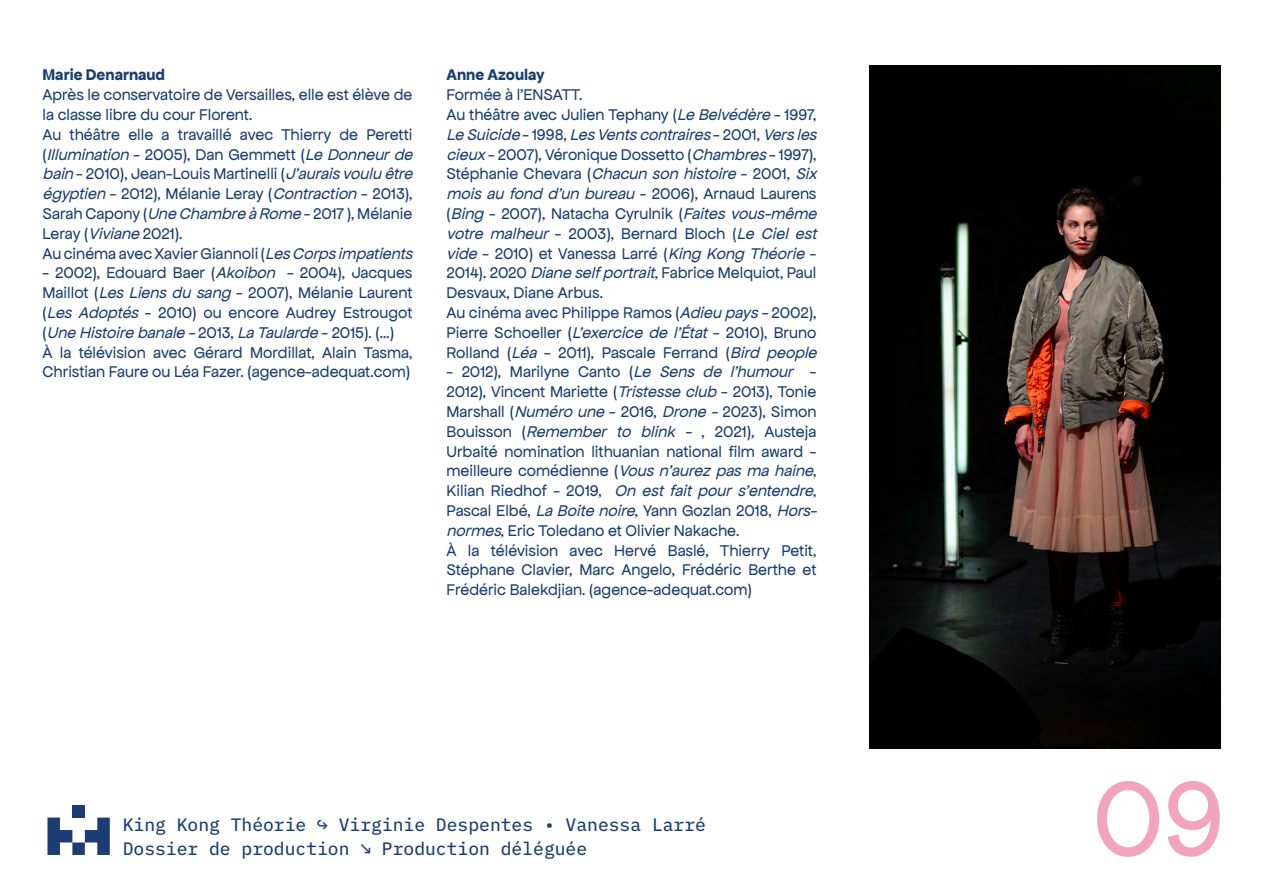
<style>
.page{position:relative;width:1263px;height:893px;background:#fff}
.page>*{position:absolute;margin:0;border:0;box-sizing:border-box;transform-origin:0 0}
.t1{font:112.5px "Apfel Grotezk";color:#f3a4bd}
.t2{font:18px/24px "IBM Plex Mono Text";color:#183d6f}
.t3{font:16.5px/19.8px "Apfel Grotezk";color:#183d6f}
.t4{font:700 16.5px "Apfel Grotezk";color:#183d6f}
.s1{font-style:italic}
</style>
<div class="page">
<svg style="left:47px;top:817px;width:63px;height:38px"></svg>
<div style="left:72px;top:805px;width:13px;height:12px;background:#1b3d73"></div>
<img style="left:870px;top:66px;width:350px;height:682px">
<p class="t4" style="left:43px;top:65px;width:124px">Marie Denarnaud</p>
<p class="t3" style="left:43px;top:85px;width:376px">Après le conservatoire de Versailles, elle est élève de la classe libre du cour Florent.<br>Au théâtre elle a travaillé avec Thierry de Peretti ( <span class="s1">Illumination</span> - 2 0 0 5 ) , D a n G e m m et t ( <span class="s1">Le Donneurde bain</span> - 2010), Jean-Louis Martinelli (<span class="s1">J’auraisvoulu être égyptien</span> - 2012), Mélanie Leray (<span class="s1">Contraction</span> - 2013), Sarah Capony (<span class="s1">Une Chambre à Rome</span> - 2017 ), Mélanie Leray (<span class="s1">Viviane</span> 2021).<br>Au cinéma avec Xavier Giannoli (<span class="s1">LesCorpsimpatients</span></p>
<p class="t3" style="left:43px;top:263px;width:371px">- 2002), Edouard Baer (<span class="s1">Akoibon</span> - 2004), Jacques Maillot (<span class="s1">Les Liens du sang</span> - 2007), Mélanie Laurent (<span class="s1">Les Adoptés</span> - 2010) ou encore Audrey Estrougot ( <span class="s1">Une Histoire banale -</span>2 0 1 3 , <span class="s1">La Taularde</span> - 2 0 1 5 ) . ( … )<br>À la télévision avec Gérard Mordillat, Alain Tasma, Christian Faure ou Léa Fazer. (agence-adequat.com)</p>
<p class="t4" style="left:446px;top:65px;width:100px">Anne Azoulay</p>
<p class="t3" style="left:446px;top:85px;width:376px">Formée à l’ENSATT.<br>Au théâtre avec Julien Tephany (<span class="s1">Le Belvédère</span> - 1997, <span class="s1">Le Suicide</span> - 1 9 9 8 , <span class="s1">LesVentscontraires</span>- 2 0 0 1 , <span class="s1">Versles cieux</span> - 2007), Véronique Dossetto (<span class="s1">Chambres</span>- 1997), Stéphanie Chevara (<span class="s1">Chacun son histoire</span> - 2001, <span class="s1">Six mois au fond d’un bureau</span> - 2006), Arnaud Laurens (<span class="s1">Bing</span> - 2007), Natacha Cyrulnik (<span class="s1">Faites vous-même votre malheur</span> - 2003), Bernard Bloch (<span class="s1">Le Ciel est vide</span> - 2010) et Vanessa Larré (<span class="s1">King Kong Théorie</span> - 2014). 2020 <span class="s1">Diane selfportrait</span>, Fabrice Melquiot, Paul Desvaux, Diane Arbus.<br>Au cinéma avec Philippe Ramos (<span class="s1">Adieu pays-</span>2002), Pierre Schoeller (<span class="s1">L’exercice de l’État</span> - 2010), Bruno Rolland (<span class="s1">Léa</span> - 2011), Pascale Ferrand (<span class="s1">Bird people</span></p>
<p class="t3" style="left:446px;top:362px;width:376px">- 2012), Marilyne Canto (<span class="s1">Le Sens de l’humour</span> - 2012), Vincent Mariette (<span class="s1">Tristesse club</span> - 2013), Tonie Marshall (<span class="s1">Numéro une</span> - 2016, <span class="s1">Drone -</span>2023), Simon Bouisson (<span class="s1">Remember to blink -</span> , 2021)<span class="s1">,</span> Austeja Urbaité nomination lithuanian national film award - meilleure comédienne (<span class="s1">Vous n’aurez pas ma haine</span>, K i l i a n R i e d h o f - 2 0 1 9 , <span class="s1">On est fait pour s’entendre</span>, Pascal Elbé, <span class="s1">La Boite noire</span>, Yann Gozlan 2018, <span class="s1">Hors&shy;normes</span>, Eric Toledano et Olivier Nakache.<br>À la télévision avec Hervé Baslé, Thierry Petit, Stéphane Clavier, Marc Angelo, Frédéric Berthe et Frédéric Balekdjian. (agence-adequat.com)</p>
<p class="t2" style="left:123px;top:811px;width:585px">King Kong Théorie ↪ Virginie Despentes • Vanessa Larré<br>Dossier de production ↘ Production déléguée</p>
<h1 class="t1" style="left:1092px;top:759px;width:134px">09</h1>
</div>
